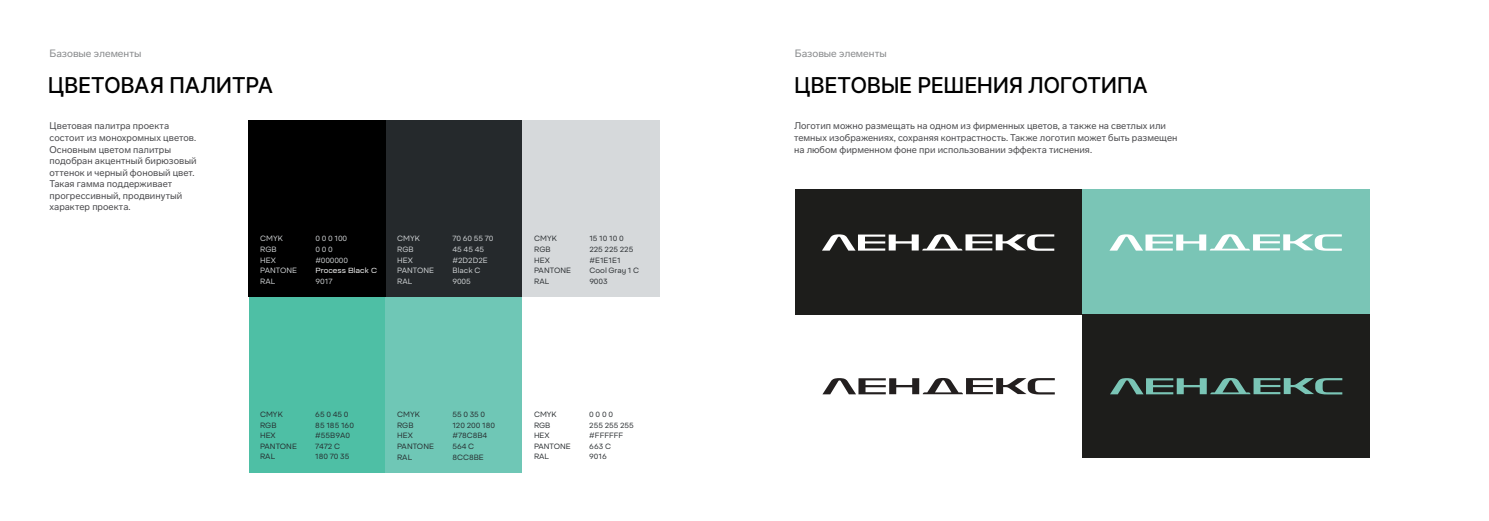
<style>
.page{position:relative;width:1489px;height:521px;background:#fff}
.page>*{position:absolute;margin:0;border:0;box-sizing:border-box;transform-origin:0 0}
.t1{font:500 21.88px "Inter";letter-spacing:-.02em;color:#000}
.t2{font:10.5px "Lab Grotesque";color:#888a8c}
.t3{font:9.62px/11.5px "Lab Grotesque";color:#4a4a4d}
.t4{font:7.35px/10.6px "Aktifo A Book";color:#25292c}
.t5{font:7.35px/10.6px "Aktifo A Book";color:#d6d9db}
.t6{font:7.35px/10.6px "Aktifo A Book";letter-spacing:-.025em;color:#d6d9db}
.t7{font:7.35px "Ruberoid";color:#fff}
</style>
<div class="page">
<div style="left:249px;top:121px;width:137px;height:176px;background:#000"></div>
<div style="left:386px;top:121px;width:137px;height:176px;background:#25292c"></div>
<div style="left:249px;top:297px;width:137px;height:175px;background:#4ebfa5"></div>
<div style="left:386px;top:297px;width:137px;height:175px;background:#6fc7b6"></div>
<div style="left:523px;top:121px;width:137px;height:176px;background:#d6d9db"></div>
<div style="left:522px;top:297px;width:137px;height:175px;background:#fff"></div>
<div style="left:795px;top:189px;width:287px;height:126px;background:#1d1d1b"></div>
<div style="left:1082px;top:189px;width:287px;height:126px;background:#7ac5b6"></div>
<div style="left:1082px;top:315px;width:287px;height:143px;background:#1d1d1b"></div>
<svg style="left:822px;top:234px;width:232px;height:17px"></svg>
<svg style="left:822px;top:378px;width:232px;height:16px"></svg>
<svg style="left:1109px;top:234px;width:232px;height:17px"></svg>
<svg style="left:1110px;top:378px;width:232px;height:16px"></svg>
<p class="t2" style="left:50px;top:48px;width:93px">Базовые элементы</p>
<h1 class="t1" style="left:48px;top:69px;width:227px">ЦВЕТОВАЯ ПАЛИТРА</h1>
<p class="t2" style="left:795px;top:48px;width:93px">Базовые элементы</p>
<h1 class="t1" style="left:794px;top:69px;width:355px">ЦВЕТОВЫЕ РЕШЕНИЯ ЛОГОТИПА</h1>
<p class="t3" style="left:50px;top:120px;width:148px">Цветовая палитра проекта состоит из монохромных цветов.<br>Основным цветом палитры подобран акцентный бирюзовый оттенок и черный фоновый цвет.<br>Такая гамма поддерживает прогрессивный, продвинутый характер проекта.</p>
<p class="t3" style="left:794px;top:120px;width:385px">Логотип можно размещать на одном из фирменных цветов, а также на светлых или темных изображениях, сохраняя контрастность. Также логотип может быть размещен на любом фирменном фоне при использовании эффекта тиснения.</p>
<p class="t5" style="left:260px;top:233px;width:38px">CMYK<br>RGB<br>HEX<br>PANTONE<br>RAL</p>
<p class="t6" style="left:315px;top:233px;width:34px">0 0 0 100<br>0 0 0 #000000</p>
<p class="t7" style="left:315px;top:265px;width:63px">Process Black С</p>
<p class="t5" style="left:315px;top:276px;width:19px">9017</p>
<p class="t5" style="left:397px;top:233px;width:38px">CMYK<br>RGB<br>HEX<br>PANTONE<br>RAL</p>
<p class="t5" style="left:452px;top:233px;width:43px">70 60 55 70<br>45 45 45 #2D2D2E<br>Black C<br>9005</p>
<p class="t4" style="left:534px;top:233px;width:38px">CMYK<br>RGB<br>HEX<br>PANTONE<br>RAL</p>
<p class="t4" style="left:589px;top:233px;width:51px">15 10 10 0<br>225 225 225 #E1E1E1<br>Cool Gray 1 C<br>9003</p>
<p class="t4" style="left:260px;top:409px;width:38px">CMYK<br>RGB<br>HEX<br>PANTONE<br>RAL</p>
<p class="t4" style="left:315px;top:409px;width:40px">65 0 45 0<br>85 185 160 #55B9A0<br>7472 C<br>180 70 35</p>
<p class="t4" style="left:397px;top:409px;width:38px">CMYK<br>RGB<br>HEX<br>PANTONE<br>RAL</p>
<p class="t4" style="left:452px;top:409px;width:44px">55 0 35 0<br>120 200 180 #78C8B4<br>564 C<br>8CC8BE</p>
<p class="t4" style="left:534px;top:409px;width:38px">CMYK<br>RGB<br>HEX<br>PANTONE<br>RAL</p>
<p class="t4" style="left:589px;top:409px;width:46px">0 0 0 0<br>255 255 255 #FFFFFF<br>663 C<br>9016</p>
</div>
